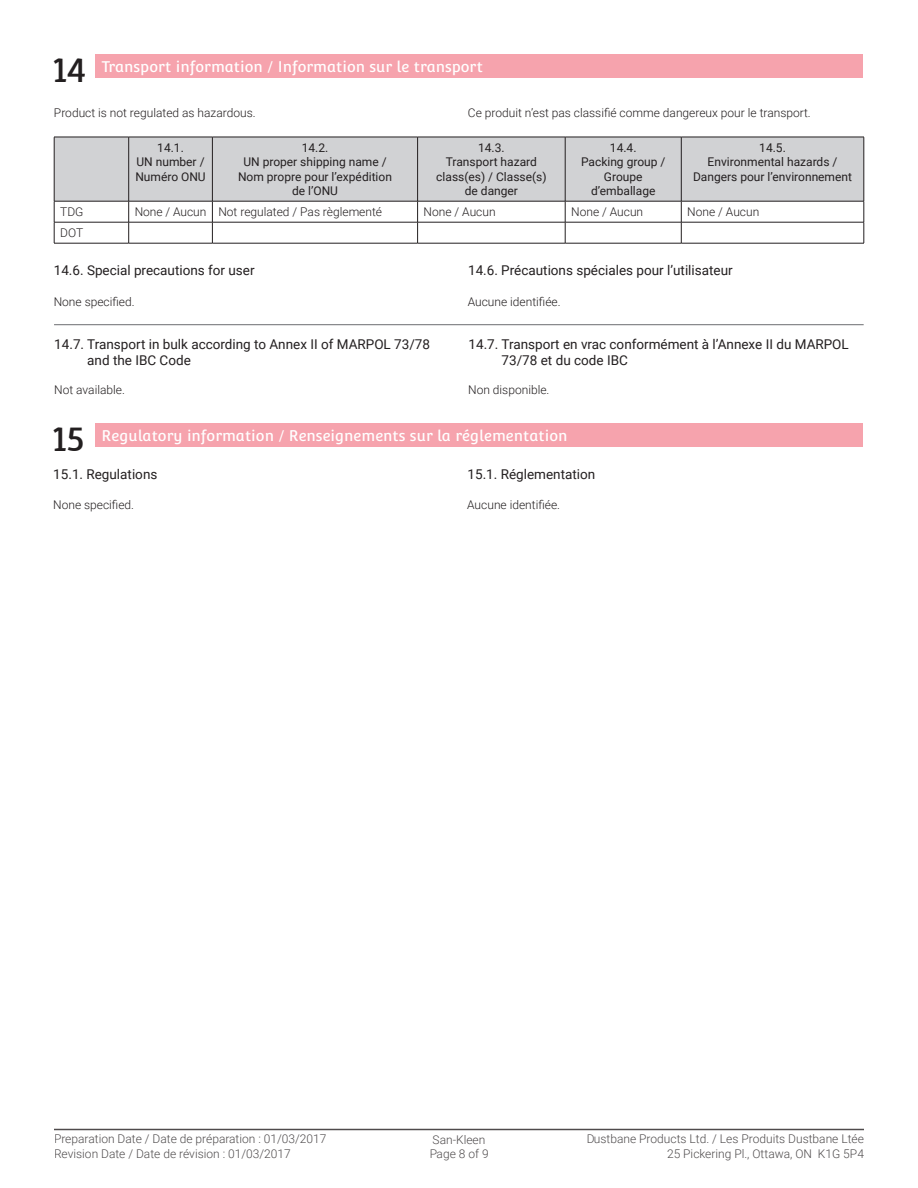
<style>
.page{position:relative;width:918px;height:1188px;background:#fff}
.page>*{position:absolute;margin:0;border:0;box-sizing:border-box;transform-origin:0 0}
.t1{font:34.5px "Convergence";color:#231f20}
.t2{font:15px "Convergence";color:#fff}
.t3{font:13.5px/16.2px "Roboto";color:#231f20}
.t4{font:300 12px/14.4px "Roboto";color:#231f20}
.t5{font:12px/14.4px "Roboto";color:#231f20;text-align:center}
</style>
<div class="page">
<hr style="left:54px;top:1129px;width:810px;height:1px;background:#231f20">
<div style="left:95px;top:54px;width:767px;height:24px;background:#f6a3ad"></div>
<div style="left:55px;top:138px;width:809px;height:63px;background:#d1d2d4"></div>
<hr style="left:54px;top:137px;width:75px;height:1px;background:#231f20">
<hr style="left:54px;top:137px;width:1px;height:64px;background:#231f20">
<hr style="left:129px;top:137px;width:83px;height:1px;background:#231f20">
<hr style="left:128px;top:137px;width:1px;height:64px;background:#231f20">
<hr style="left:212px;top:137px;width:206px;height:1px;background:#231f20">
<hr style="left:212px;top:137px;width:1px;height:64px;background:#231f20">
<hr style="left:418px;top:137px;width:147px;height:1px;background:#231f20">
<hr style="left:417px;top:137px;width:1px;height:64px;background:#231f20">
<hr style="left:565px;top:137px;width:116px;height:1px;background:#231f20">
<hr style="left:565px;top:137px;width:1px;height:64px;background:#231f20">
<hr style="left:681px;top:137px;width:183px;height:1px;background:#231f20">
<hr style="left:681px;top:137px;width:1px;height:64px;background:#231f20">
<hr style="left:864px;top:137px;width:1px;height:64px;background:#231f20">
<hr style="left:54px;top:201px;width:75px;height:1px;background:#231f20">
<hr style="left:129px;top:201px;width:83px;height:1px;background:#231f20">
<hr style="left:212px;top:201px;width:206px;height:1px;background:#231f20">
<hr style="left:418px;top:201px;width:147px;height:1px;background:#231f20">
<hr style="left:565px;top:201px;width:116px;height:1px;background:#231f20">
<hr style="left:681px;top:201px;width:183px;height:1px;background:#231f20">
<svg style="left:54px;top:201px;width:1px;height:42px"></svg>
<svg style="left:128px;top:201px;width:1px;height:42px"></svg>
<svg style="left:212px;top:201px;width:1px;height:42px"></svg>
<svg style="left:417px;top:201px;width:1px;height:42px"></svg>
<svg style="left:565px;top:201px;width:1px;height:42px"></svg>
<svg style="left:681px;top:201px;width:1px;height:42px"></svg>
<svg style="left:864px;top:201px;width:1px;height:42px"></svg>
<hr style="left:54px;top:243px;width:75px;height:1px;background:#231f20">
<hr style="left:129px;top:243px;width:83px;height:1px;background:#231f20">
<hr style="left:212px;top:243px;width:206px;height:1px;background:#231f20">
<hr style="left:418px;top:243px;width:147px;height:1px;background:#231f20">
<hr style="left:565px;top:243px;width:116px;height:1px;background:#231f20">
<hr style="left:681px;top:243px;width:183px;height:1px;background:#231f20">
<hr style="left:54px;top:222px;width:75px;height:1px;background:#231f20">
<hr style="left:129px;top:222px;width:83px;height:1px;background:#231f20">
<hr style="left:212px;top:222px;width:206px;height:1px;background:#231f20">
<hr style="left:418px;top:222px;width:147px;height:1px;background:#231f20">
<hr style="left:565px;top:222px;width:116px;height:1px;background:#231f20">
<hr style="left:681px;top:222px;width:183px;height:1px;background:#231f20">
<hr style="left:54px;top:324px;width:810px;height:1px;background:#6c6d70">
<div style="left:95px;top:423px;width:767px;height:24px;background:#f6a3ad"></div>
<h1 class="t1" style="left:53px;top:50px;width:35px">14</h1>
<p class="t2" style="left:102px;top:58px;width:383px">Transport information / Information sur le transport</p>
<p class="t4" style="left:54px;top:105px;width:203px">Product is not regulated as hazardous.</p>
<p class="t4" style="left:468px;top:105px;width:344px">Ce produit n’est pas classifié comme dangereux pour le transport.</p>
<p class="t5" style="left:135px;top:140px;width:72px">14.1.<br>UN number /<br>Numéro ONU</p>
<p class="t5" style="left:238px;top:140px;width:155px">14.2.<br>UN proper shipping name /<br>Nom propre pour l’expédition de l’ONU</p>
<p class="t5" style="left:436px;top:140px;width:112px">14.3.<br>Transport hazard class(es) / Classe(s) de danger</p>
<p class="t5" style="left:581px;top:140px;width:86px">14.4.<br>Packing group /<br>Groupe d’emballage</p>
<p class="t5" style="left:693px;top:140px;width:161px">14.5.<br>Environmental hazards /<br>Dangers pour l’environnement</p>
<p class="t4" style="left:60px;top:204px;width:25px">TDG</p>
<p class="t4" style="left:135px;top:204px;width:249px">None / Aucun Not regulated / Pas règlementé</p>
<p class="t4" style="left:424px;top:204px;width:73px">None / Aucun</p>
<p class="t4" style="left:571px;top:204px;width:73px">None / Aucun</p>
<p class="t4" style="left:687px;top:204px;width:73px">None / Aucun</p>
<p class="t4" style="left:60px;top:225px;width:24px">DOT</p>
<p class="t3" style="left:54px;top:262px;width:202px">14.6. Special precautions for user</p>
<p class="t3" style="left:468px;top:262px;width:266px">14.6. Précautions spéciales pour l’utilisateur</p>
<p class="t4" style="left:54px;top:294px;width:82px">None specified.</p>
<p class="t4" style="left:468px;top:294px;width:94px">Aucune identifiée.</p>
<p class="t3" style="left:87px;top:335px;width:344px;text-indent:-33px">14.7. Transport in bulk according to Annex II of MARPOL 73/78 and the IBC Code</p>
<p class="t3" style="left:502px;top:335px;width:349px;text-indent:-33px">14.7. Transport en vrac conformément à l’Annexe II du MARPOL<br>73/78 et du code IBC</p>
<p class="t4" style="left:54px;top:382px;width:72px">Not available.</p>
<p class="t4" style="left:468px;top:382px;width:83px">Non disponible.</p>
<p class="t2" style="left:102px;top:427px;width:467px">Regulatory information / Renseignements sur la réglementation</p>
<h1 class="t1" style="left:53px;top:419px;width:33px">15</h1>
<p class="t3" style="left:53px;top:466px;width:106px">15.1. Regulations</p>
<p class="t3" style="left:468px;top:466px;width:129px">15.1. Réglementation</p>
<p class="t4" style="left:53px;top:497px;width:82px">None specified.</p>
<p class="t4" style="left:467px;top:497px;width:94px">Aucune identifiée.</p>
<p class="t4" style="left:54px;top:1132px;width:274px">Preparation Date / Date de préparation : 01/03/2017<br>Revision Date / Date de révision : 01/03/2017</p>
<p class="t4" style="left:429px;top:1132px;width:61px">San-Kleen<br>Page 8 of 9</p>
<p class="t4" style="left:586px;top:1132px;width:279px;text-align:right">Dustbane Products Ltd. / Les Produits Dustbane Ltée<br>25 Pickering Pl., Ottawa, ON K1G 5P4</p>
</div>
